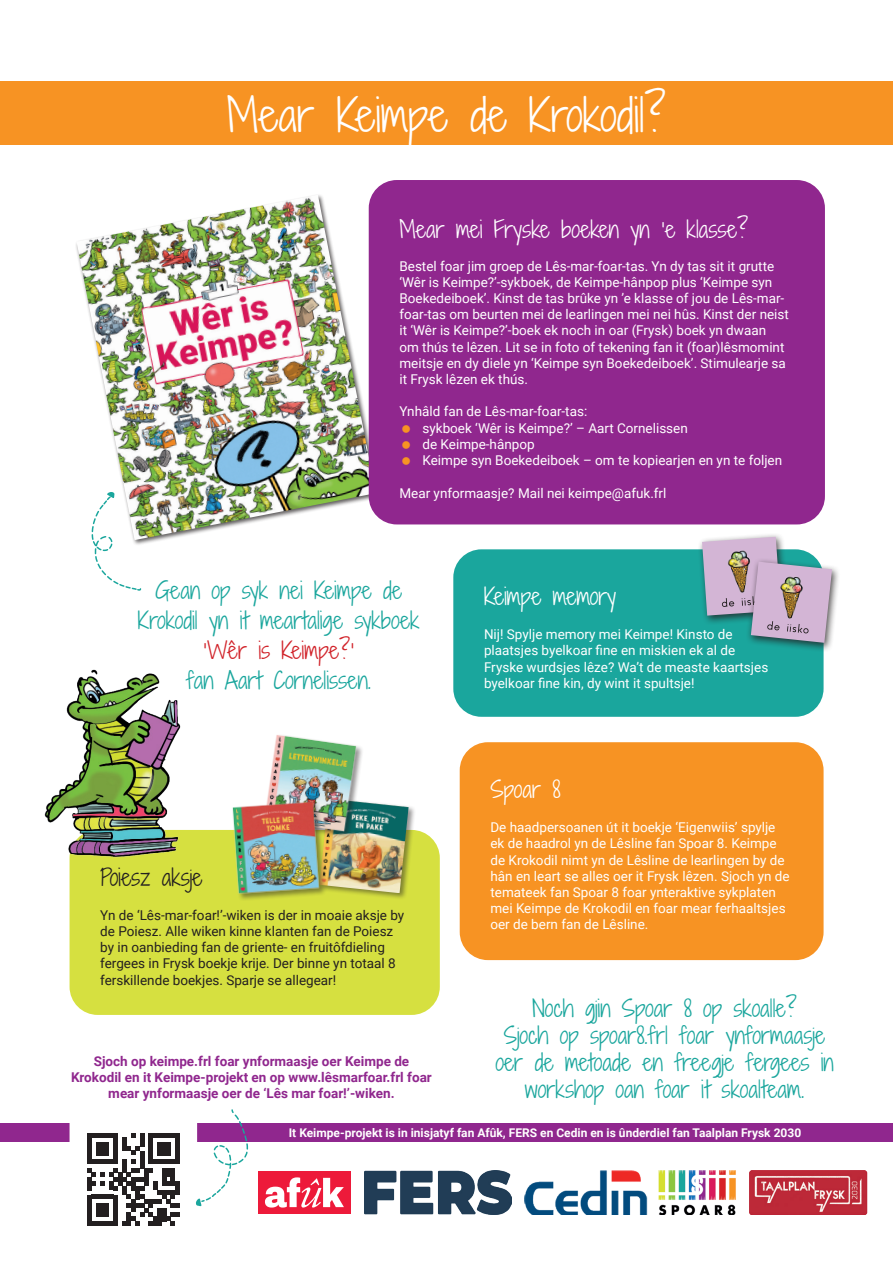
<style>
.page{position:relative;width:893px;height:1263px;background:#fff}
.page>*{position:absolute;margin:0;border:0;box-sizing:border-box;transform-origin:0 0}
.t1{font:300 43.5px "Shadows Into";color:#fff}
.t2{font:300 22.5px/27px "Shadows Into";color:#1aa69d;text-align:center}
.t3{font:300 22.5px "Shadows Into";color:#fff}
.t4{font:300 22.5px "Shadows Into";color:#d1232a}
.t5{font:300 22.5px "Shadows Into";color:#231f20}
.t6{font:13.5px/16.2px "Roboto";color:#fff}
.t7{font:13.5px/16.2px "Roboto";color:#231f20}
.t8{font:700 13.5px/16.2px "Roboto";color:#90278e;text-align:center}
.t9{font:700 12px "Roboto";color:#fff}
</style>
<div class="page">
<div style="left:0;top:82px;width:893px;height:63px;background:#f79323"></div>
<div style="left:0;top:1123px;width:893px;height:19px;background:#90278e"></div>
<div style="left:460px;top:742px;width:364px;height:218px;background:#f79323;border-radius:28px"></div>
<div style="left:453px;top:549px;width:371px;height:168px;background:#1aa69d;border-radius:28px"></div>
<div style="left:70px;top:830px;width:370px;height:185px;background:#d6e040;border-radius:28px"></div>
<svg style="left:70px;top:1109px;width:178px;height:117px"></svg>
<div style="left:258px;top:1171px;width:93px;height:43px;background:#ed1a3a"></div>
<svg style="left:265px;top:1177px;width:79px;height:30px"></svg>
<img style="left:658px;top:1170px;width:78px;height:45px">
<img style="left:364px;top:1170px;width:148px;height:44px">
<img style="left:749px;top:1170px;width:118px;height:45px">
<img style="left:524px;top:1170px;width:124px;height:45px">
<img style="left:77px;top:195px;width:299px;height:345px">
<svg style="left:91px;top:492px;width:51px;height:99px"></svg>
<div style="left:369px;top:180px;width:456px;height:344px;background:#90278e;border-radius:28px"></div>
<div style="left:697px;top:533px;width:93px;height:92px;background:#231f20;opacity:.79"></div>
<div style="left:746px;top:558px;width:95px;height:94px;background:#231f20;opacity:.79"></div>
<svg style="left:702px;top:537px;width:130px;height:106px"></svg>
<img style="left:773px;top:572px;width:38px;height:57px">
<div style="left:318px;top:797px;width:98px;height:103px;background:#231f20;opacity:.48"></div>
<img style="left:327px;top:799px;width:82px;height:94px">
<div style="left:264px;top:734px;width:100px;height:105px;background:#231f20;opacity:.48"></div>
<img style="left:264px;top:734px;width:95px;height:100px">
<div style="left:231px;top:801px;width:96px;height:100px;background:#231f20;opacity:.48"></div>
<img style="left:229px;top:800px;width:93px;height:96px">
<img style="left:44px;top:669px;width:142px;height:195px">
<h1 class="t1" style="left:227px;top:84px;width:441px">Mear Keimpe de Krokodil?</h1>
<h2 class="t3" style="left:399px;top:213px;width:350px">Mear mei Fryske boeken yn ’e klasse?</h2>
<p class="t6" style="left:399px;top:257px;width:391px">Bestel foar jim groep de Lês-mar-foar-tas. Yn dy tas sit it grutte ‘Wêr is Keimpe?’-sykboek, de Keimpe-hânpop plus ‘Keimpe syn Boekedeiboek’. Kinst de tas brûke yn ’e klasse of jou de Lês-mar&shy;foar-tas om beurten mei de learlingen mei nei hûs. Kinst der neist it ‘Wêr is Keimpe?’-boek ek noch in oar (Frysk) boek yn dwaan om thús te lêzen. Lit se in foto of tekening fan it (foar)lêsmomint meitsje en dy diele yn ‘Keimpe syn Boekedeiboek’. Stimulearje sa it Frysk lêzen ek thús.</p>
<p class="t6" style="left:422px;top:403px;width:361px;text-indent:-23px">Ynhâld fan de Lês-mar-foar-tas:<br>sykboek ‘Wêr is Keimpe?’ – Aart Cornelissen<br>de Keimpe-hânpop<br>Keimpe syn Boekedeiboek – om te kopiearjen en yn te foljen</p>
<p class="t6" style="left:399px;top:484px;width:269px">Mear ynformaasje? Mail nei keimpe@afuk.frl</p>
<h2 class="t2" style="left:138px;top:575px;width:283px;line-height:30px">Gean op syk nei Keimpe de<br>Krokodil yn it meartalige sykboek</h2>
<h2 class="t4" style="left:203px;top:633px;width:152px">‘Wêr is Keimpe?’</h2>
<h2 class="t2" style="left:186px;top:666px;width:186px">fan Aart Cornelissen.</h2>
<h2 class="t5" style="left:100px;top:861px;width:104px">Poiesz aksje</h2>
<p class="t7" style="left:100px;top:906px;width:305px">Yn de ‘Lês-mar-foar!’-wiken is der in moaie aksje by de Poiesz. Alle wiken kinne klanten fan de Poiesz by in oanbieding fan de griente- en fruitôfdieling fergees in Frysk boekje krije. Der binne yn totaal 8 ferskillende boekjes. Sparje se allegear!</p>
<p class="t8" style="left:71px;top:1052px;width:362px">Sjoch op keimpe.frl foar ynformaasje oer Keimpe de<br>Krokodil en it Keimpe-projekt en op www.lêsmarfoar.frl foar mear ynformaasje oer de ‘Lês mar foar!’-wiken.</p>
<h2 class="t3" style="left:484px;top:580px;width:134px">Keimpe memory</h2>
<p class="t6" style="left:484px;top:626px;width:286px">Nij! Spylje memory mei Keimpe! Kinsto de plaatsjes byelkoar fine en miskien ek al de Fryske wurdsjes lêze? Wa’t de measte kaartsjes byelkoar fine kin, dy wint it spultsje!</p>
<h2 class="t3" style="left:490px;top:773px;width:72px">Spoar 8</h2>
<p class="t6" style="left:490px;top:819px;width:301px">De haadpersoanen út it boekje ‘Eigenwiis’ spylje ek de haadrol yn de Lêsline fan Spoar 8. Keimpe de Krokodil nimt yn de Lêsline de learlingen by de hân en leart se alles oer it Frysk lêzen. Sjoch yn de temateek fan Spoar 8 foar ynteraktive sykplaten mei Keimpe de Krokodil en foar mear ferhaaltsjes oer de bern fan de Lêsline.</p>
<h2 class="t2" style="left:495px;top:995px;width:340px">Noch gjin Spoar 8 op skoalle?<br>Sjoch op spoar8.frl foar ynformaasje oer de metoade en freegje fergees in workshop oan foar it skoalteam.</h2>
<p class="t9" style="left:289px;top:1125px;width:514px">It Keimpe-projekt is in inisjatyf fan Afûk, FERS en Cedin en is ûnderdiel fan Taalplan Frysk 2030</p>
</div>
